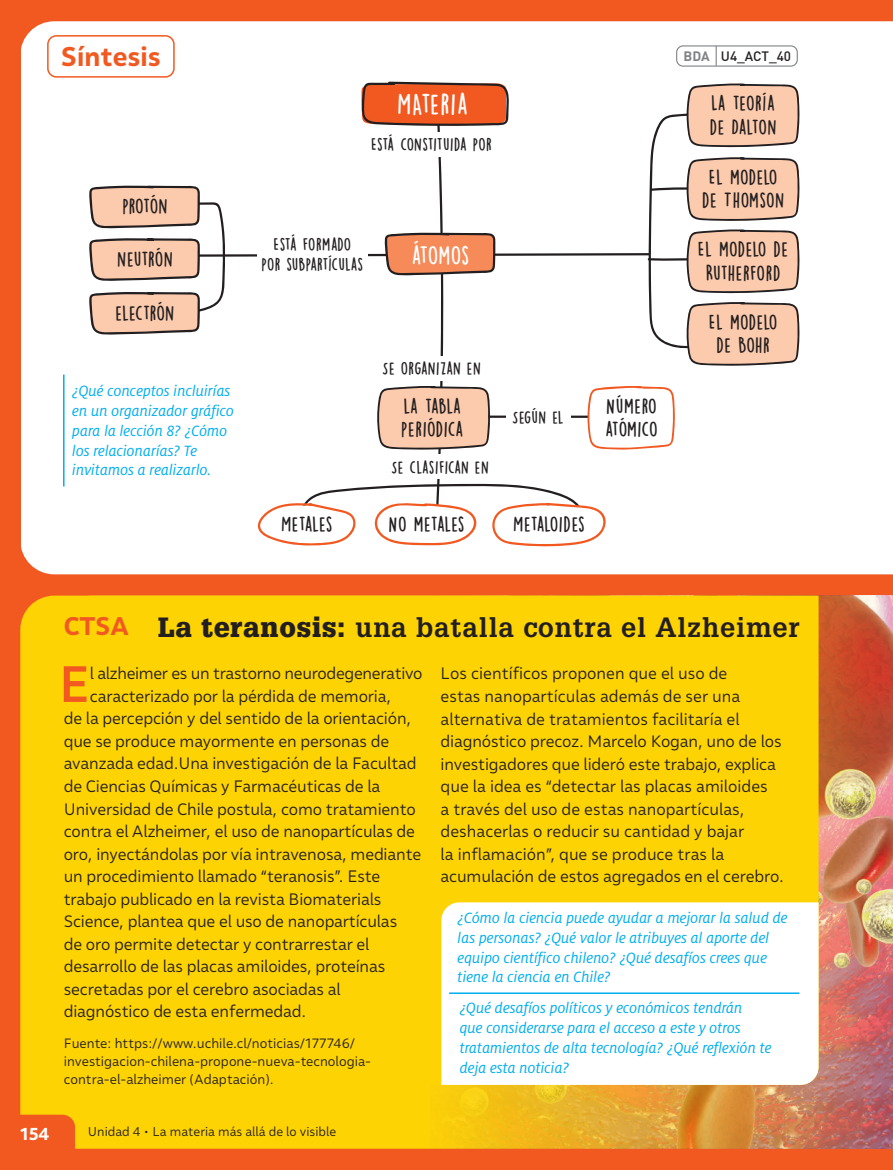
<style>
.page{position:relative;width:893px;height:1170px;background:#fff}
.page>*{position:absolute;margin:0;border:0;box-sizing:border-box;transform-origin:0 0}
.t1{font:500 50.85px "Malva";color:#f15921}
.t2{font:700 27.15px "Glypha LT Std";letter-spacing:.03em;color:#231f20}
.t3{font:700 27px "Malva";letter-spacing:.01em;color:#f15921}
.t4{font:800 27px "Lemon Yellow Sun";letter-spacing:.03em;color:#fff}
.t5{font:800 24px "Lemon Yellow Sun";letter-spacing:-.01em;color:#fff}
.t6{font:800 19.5px/23.4px "Lemon Yellow Sun";color:#231f20}
.t7{font:700 17.25px "Malva";color:#fff}
.t8{font:16.5px/22.5px "Malva";letter-spacing:-.01em;color:#231f20}
.t9{font:italic 16.5px/19.8px "Milo Pro";color:#00aeef}
.t10{font:800 16.5px/19.8px "Lemon Yellow Sun";color:#231f20;text-align:center}
.t11{font:800 16.5px "Lemon Yellow Sun";letter-spacing:.02em;color:#231f20}
.t12{font:13.5px/18px "Malva";color:#231f20}
.t13{font:500 13.5px "DIN Pro";letter-spacing:-.005em;color:#231f20}
.t14{font:12.75px "Malva";color:#231f20}
.s1{font-weight:700;color:#808285}
.s2{font-family:"Malva";font-size:25.5px;color:#f15921}
.s3{font-weight:900}
</style>
<div class="page">
<div style="left:0;top:574px;width:893px;height:595px;background:#f15921"></div>
<div style="left:0;top:0;width:893px;height:574px;background:#f15921"></div>
<div style="left:21px;top:21px;width:872px;height:553px;background:#fff"></div>
<div style="left:48px;top:36px;width:126px;height:41px;background:#fff;border-radius:9px"></div>
<div style="left:47px;top:35px;width:128px;height:43px;border:2px solid #f15921;border-radius:9px"></div>
<div style="left:20px;top:624px;width:411px;height:524px;background:#fed304"></div>
<img style="left:431px;top:595px;width:462px;height:553px">
<div style="left:21px;top:595px;width:798px;height:489px;background:#fed304"></div>
<div style="left:441px;top:902px;width:378px;height:182px;background:#fff"></div>
<svg style="left:89px;top:82px;width:712px;height:464px;background:#f8ece7"></svg>
<hr style="left:63px;top:374px;width:2px;height:112px;background:#00aeef">
<hr style="left:449px;top:992px;width:350px;height:1px;background:#00aeef">
<div style="left:677px;top:46px;width:120px;height:20px;background:#fff;border-radius:6px"></div>
<div style="left:677px;top:46px;width:39px;height:20px;background:#fff"></div>
<svg style="left:716px;top:47px;width:1px;height:18px"></svg>
<div style="left:676px;top:45px;width:122px;height:22px;border:1px solid #808285;border-radius:6px"></div>
<svg style="left:0;top:1114px;width:75px;height:56px"></svg>
<h3 class="t3" style="left:61px;top:40px;width:101px">Síntesis</h3>
<p class="t6" style="left:122px;top:194px;width:47px">PROTÓN</p>
<p class="t6" style="left:117px;top:246px;width:57px">NEUTRÓN</p>
<p class="t6" style="left:116px;top:300px;width:60px">ELECTRÓN</p>
<h3 class="t4" style="left:397px;top:86px;width:73px">MATERIA</h3>
<p class="t10" style="left:371px;top:134px;width:122px">ESTÁ CONSTITUIDA POR</p>
<p class="t10" style="left:261px;top:233px;width:103px">ESTÁ FORMADO<br>POR SUBPARTÍCULAS</p>
<h3 class="t5" style="left:412px;top:238px;width:59px">ÁTOMOS</h3>
<p class="t11" style="left:382px;top:357px;width:100px">SE ORGANIZAN EN</p>
<p class="t9" style="left:72px;top:381px;width:163px">¿Qué conceptos incluirías en un organizador gráfico para la lección 8? ¿Cómo los relacionarías? Te invitamos a realizarlo.</p>
<p class="t6" style="left:605px;top:393px;width:54px">NÚMERO<br>ATÓMICO</p>
<p class="t6" style="left:401px;top:393px;width:64px">LA TABLA<br>PERIÓDICA</p>
<p class="t10" style="left:512px;top:407px;width:53px">SEGÚN EL</p>
<p class="t10" style="left:391px;top:456px;width:99px">SE CLASIFICAN EN</p>
<p class="t6" style="left:281px;top:512px;width:53px">METALES</p>
<p class="t6" style="left:389px;top:512px;width:78px">NO METALES</p>
<p class="t6" style="left:513px;top:512px;width:73px">METALOIDES</p>
<p class="t13" style="left:683px;top:45px;width:109px"><span class="s1">BDA</span> U4_ACT_40</p>
<p class="t6" style="left:710px;top:91px;width:69px">LA TEORÍA<br>DE DALTON</p>
<p class="t6" style="left:702px;top:164px;width:84px;text-align:center">EL MODELO<br>DE THOMSON</p>
<p class="t6" style="left:698px;top:237px;width:92px;text-align:center">EL MODELO DE<br>RUTHERFORD</p>
<p class="t6" style="left:709px;top:309px;width:70px;text-align:center">EL MODELO<br>DE BOHR</p>
<h2 class="t2" style="left:64px;top:610px;width:737px"><span class="s2">CTSA</span> <span class="s3">La teranosis:</span> una batalla contra el Alzheimer</h2>
<h1 class="t1" style="left:59px;top:653px;width:33px">E</h1>
<p class="t8" style="left:90px;top:662px;width:334px">l alzheimer es un trastorno neurodegenerativo</p>
<p class="t8" style="left:90px;top:684px;width:303px">caracterizado por la pérdida de memoria,</p>
<p class="t8" style="left:64px;top:707px;width:349px">de la percepción y del sentido de la orientación,</p>
<p class="t8" style="left:64px;top:729px;width:327px">que se produce mayormente en personas de</p>
<p class="t8" style="left:64px;top:752px;width:354px">avanzada edad.Una investigación de la Facultad</p>
<p class="t8" style="left:64px;top:774px;width:318px">de Ciencias Químicas y Farmacéuticas de la</p>
<p class="t8" style="left:64px;top:797px;width:353px">Universidad de Chile postula, como tratamiento</p>
<p class="t8" style="left:64px;top:819px;width:353px">contra el Alzheimer, el uso de nanopartículas de</p>
<p class="t8" style="left:64px;top:842px;width:359px">oro, inyectándolas por vía intravenosa, mediante</p>
<p class="t8" style="left:64px;top:864px;width:318px">un procedimiento llamado “teranosis”. Este</p>
<p class="t8" style="left:64px;top:887px;width:319px">trabajo publicado en la revista Biomaterials</p>
<p class="t8" style="left:64px;top:909px;width:335px">Science, plantea que el uso de nanopartículas</p>
<p class="t8" style="left:64px;top:932px;width:307px">de oro permite detectar y contrarrestar el</p>
<p class="t8" style="left:64px;top:954px;width:323px">desarrollo de las placas amiloides, proteínas</p>
<p class="t8" style="left:64px;top:977px;width:278px">secretadas por el cerebro asociadas al</p>
<p class="t8" style="left:64px;top:999px;width:244px">diagnóstico de esta enfermedad.</p>
<p class="t12" style="left:64px;top:1034px;width:309px">Fuente: https://www.uchile.cl/noticias/177746/ investigacion-chilena-propone-nueva-tecnologia&shy;contra-el-alzheimer (Adaptación).</p>
<p class="t7" style="left:20px;top:1122px;width:31px">154</p>
<p class="t14" style="left:88px;top:1123px;width:250px">Unidad 4 • La materia más allá de lo visible</p>
<p class="t8" style="left:441px;top:662px;width:345px">Los científicos proponen que el uso de<br>estas nanopartículas además de ser una alternativa de tratamientos facilitaría el diagnóstico precoz. Marcelo Kogan, uno de los investigadores que lideró este trabajo, explica que la idea es “detectar las placas amiloides<br>a través del uso de estas nanopartículas, deshacerlas o reducir su cantidad y bajar<br>la inflamación”, que se produce tras la acumulación de estos agregados en el cerebro.</p>
<p class="t9" style="left:458px;top:907px;width:332px">¿Cómo la ciencia puede ayudar a mejorar la salud de las personas? ¿Qué valor le atribuyes al aporte del equipo científico chileno? ¿Qué desafíos crees que tiene la ciencia en Chile?</p>
<p class="t9" style="left:460px;top:998px;width:313px">¿Qué desafíos políticos y económicos tendrán<br>que considerarse para el acceso a este y otros tratamientos de alta tecnología? ¿Qué reflexión te deja esta noticia?</p>
</div>
